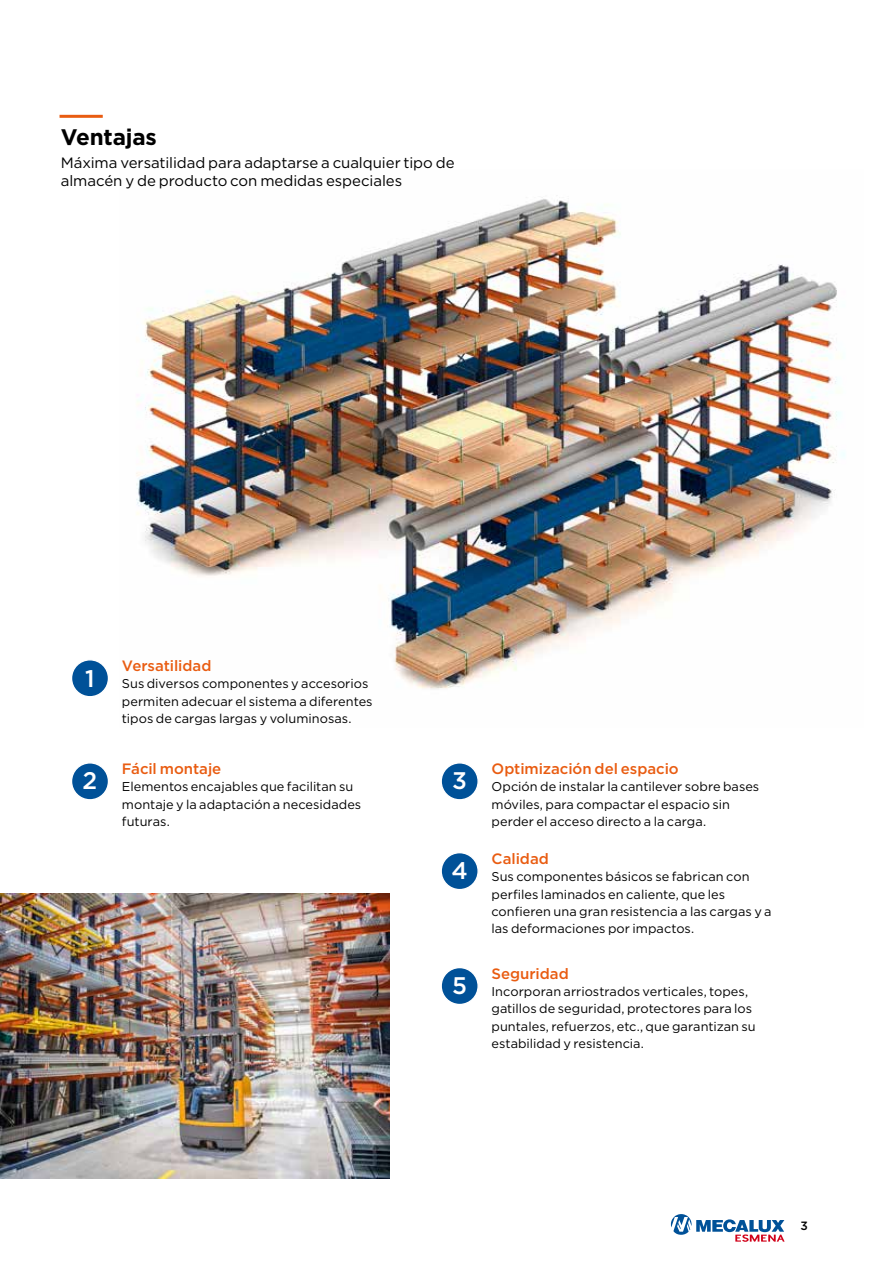
<style>
.page{position:relative;width:893px;height:1263px;background:#fff}
.page>*{position:absolute;margin:0;border:0;box-sizing:border-box;transform-origin:0 0}
.t1{font:500 24px "Gotham";color:#fff}
.t2{font:700 22.5px "Gotham";letter-spacing:-.01em;color:#000}
.t3{font:15px/18px "Gotham";letter-spacing:-.005em;color:#000}
.t4{font:500 15px "Gotham";color:#e95c11}
.t5{font:12.75px/17.2px "Gotham";letter-spacing:.005em;color:#000}
.t6{font:500 12px "Gotham";color:#000}
</style>
<div class="page">
<svg style="left:671px;top:1214px;width:114px;height:28px"></svg>
<img style="left:0;top:894px;width:390px;height:285px">
<img style="left:136px;top:199px;width:709px;height:490px">
<div style="left:72px;top:660px;width:36px;height:37px;background:#005198;border-radius:50%"></div>
<div style="left:71px;top:659px;width:38px;height:38px;border:1px solid #fff;border-radius:50%"></div>
<div style="left:72px;top:763px;width:36px;height:37px;background:#005198;border-radius:50%"></div>
<div style="left:71px;top:762px;width:38px;height:38px;border:1px solid #fff;border-radius:50%"></div>
<div style="left:441px;top:763px;width:37px;height:37px;background:#005198;border-radius:50%"></div>
<div style="left:441px;top:762px;width:38px;height:38px;border:1px solid #fff;border-radius:50%"></div>
<div style="left:441px;top:853px;width:37px;height:36px;background:#005198;border-radius:50%"></div>
<div style="left:441px;top:852px;width:38px;height:38px;border:1px solid #fff;border-radius:50%"></div>
<div style="left:441px;top:967px;width:37px;height:37px;background:#005198;border-radius:50%"></div>
<div style="left:441px;top:967px;width:38px;height:38px;border:1px solid #fff;border-radius:50%"></div>
<hr style="left:60px;top:115px;width:43px;height:3px;background:#e95c11">
<h2 class="t2" style="left:61px;top:123px;width:98px">Ventajas</h2>
<p class="t3" style="left:61px;top:153px;width:395px">Máxima versatilidad para adaptarse a cualquier tipo de almacén y de producto con medidas especiales</p>
<h1 class="t1" style="left:85px;top:663px;width:11px">1</h1>
<p class="t4" style="left:122px;top:656px;width:91px">Versatilidad</p>
<p class="t5" style="left:122px;top:675px;width:252px">Sus diversos componentes y accesorios permiten adecuar el sistema a diferentes tipos de cargas largas y voluminosas.</p>
<p class="t4" style="left:122px;top:759px;width:101px">Fácil montaje</p>
<p class="t5" style="left:122px;top:778px;width:241px">Elementos encajables que facilitan su montaje y la adaptación a necesidades futuras.</p>
<h1 class="t1" style="left:83px;top:765px;width:16px">2</h1>
<h1 class="t1" style="left:452px;top:765px;width:16px">3</h1>
<h1 class="t1" style="left:451px;top:855px;width:18px">4</h1>
<h1 class="t1" style="left:452px;top:970px;width:16px">5</h1>
<p class="t4" style="left:491px;top:759px;width:189px">Optimización del espacio</p>
<p class="t5" style="left:491px;top:778px;width:269px">Opción de instalar la cantilever sobre bases móviles, para compactar el espacio sin perder el acceso directo a la carga.</p>
<p class="t4" style="left:491px;top:849px;width:59px">Calidad</p>
<p class="t5" style="left:491px;top:868px;width:282px">Sus componentes básicos se fabrican con perfiles laminados en caliente, que les confieren una gran resistencia a las cargas y a las deformaciones por impactos.</p>
<p class="t4" style="left:491px;top:964px;width:79px">Seguridad</p>
<p class="t5" style="left:491px;top:983px;width:266px">Incorporan arriostrados verticales, topes, gatillos de seguridad, protectores para los puntales, refuerzos, etc., que garantizan su estabilidad y resistencia.</p>
<p class="t6" style="left:800px;top:1218px;width:9px">3</p>
</div>
